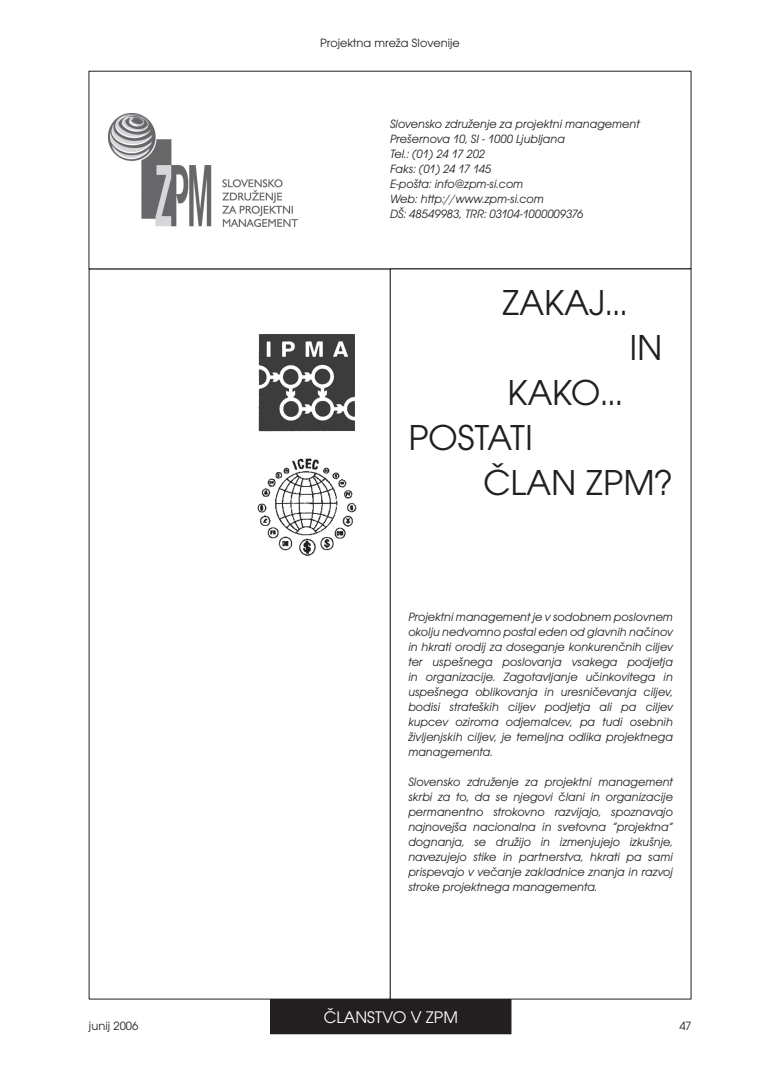
<style>
.page{position:relative;width:780px;height:1088px;background:#fff}
.page>*{position:absolute;margin:0;border:0;box-sizing:border-box;transform-origin:0 0}
.t1{font:37.5px/45px "Avant Gar Got Itc TEE";color:#231f20}
.t2{font:17.5px "Avant Gar Got Itc TEE";color:#fff}
.t3{font:12.5px/15px "Avant Gar Got Itc TEE Book Obli";color:#231f20;text-align:justify}
.t4{font:12.5px "Avant Gar Got Itc TEE";color:#231f20}
</style>
<div class="page">
<img style="left:109px;top:114px;width:188px;height:112px">
<div style="left:271px;top:1000px;width:240px;height:34px;background:#231f20"></div>
<div style="left:270px;top:999px;width:241px;height:35px;border:1px solid #231f20"></div>
<img style="left:258px;top:334px;width:96px;height:98px">
<img style="left:257px;top:458px;width:99px;height:98px">
<p class="t4" style="left:320px;top:36px;width:141px">Projektna mreža Slovenije</p>
<p class="t3" style="left:390px;top:116px;width:251px;text-align:left">Slovensko združenje za projektni management<br>Prešernova 10, SI - 1000 Ljubljana<br>Tel.: (01) 24 17 202<br>Faks: (01) 24 17 145<br>E-pošta: info@zpm-si.com<br>Web: http://www.zpm-si.com<br>DŠ: 48549983, TRR: 03104-1000009376</p>
<h1 class="t1" style="left:502px;top:280px;width:127px">ZAKAJ…</h1>
<h1 class="t1" style="left:629px;top:325px;width:35px">IN</h1>
<h1 class="t1" style="left:408px;top:370px;width:216px;text-indent:99px">KAKO…<br>POSTATI</h1>
<h1 class="t1" style="left:483px;top:460px;width:190px">ČLAN ZPM?</h1>
<p class="t3" style="left:408px;top:610px;width:266px">Projektni management je v sodobnem poslovnem okolju nedvomno postal eden od glavnih načinov in hkrati orodij za doseganje konkurenčnih ciljev ter uspešnega poslovanja vsakega podjetja in organizacije. Zagotavljanje učinkovitega in uspešnega oblikovanja in uresničevanja ciljev, bodisi strateških ciljev podjetja ali pa ciljev kupcev oziroma odjemalcev, pa tudi osebnih življenjskih ciljev, je temeljna odlika projektnega managementa.</p>
<p class="t3" style="left:408px;top:775px;width:266px">Slovensko združenje za projektni management skrbi za to, da se njegovi člani in organizacije permanentno strokovno razvijajo, spoznavajo najnovejša nacionalna in svetovna “projektna” dognanja, se družijo in izmenjujejo izkušnje, navezujejo stike in partnerstva, hkrati pa sami prispevajo v večanje zakladnice znanja in razvoj stroke projektnega managementa.</p>
<h2 class="t2" style="left:324px;top:1007px;width:136px">ČLANSTVO V ZPM</h2>
<p class="t4" style="left:89px;top:1018px;width:51px">junij 2006</p>
<p class="t4" style="left:679px;top:1018px;width:13px">47</p>
</div>
